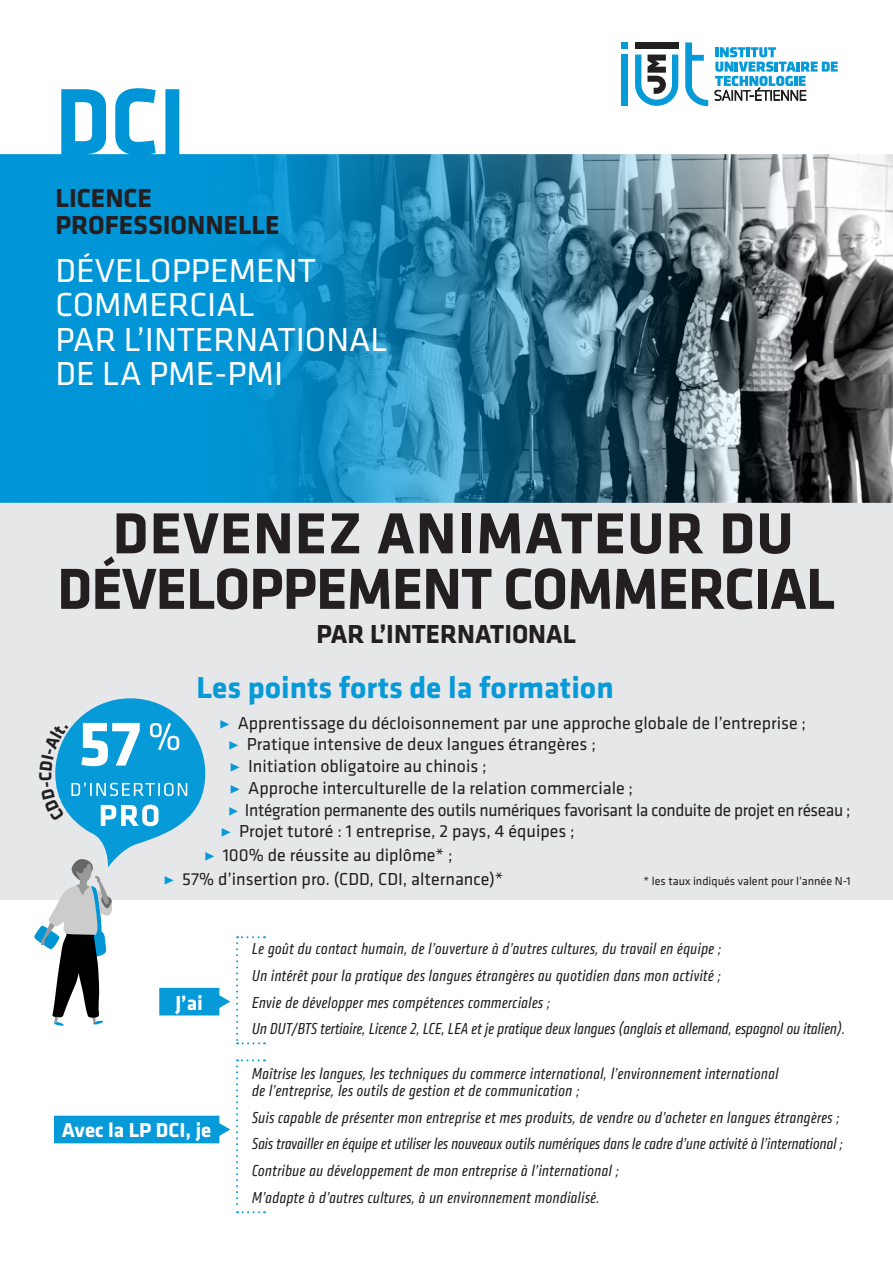
<style>
.page{position:relative;width:893px;height:1263px;background:#fff}
.page>*{position:absolute;margin:0;border:0;box-sizing:border-box;transform-origin:0 0}
.TITRE_BLANC{font:700 60px/55.5px "Klavika";letter-spacing:-.01em;color:#231f20;text-align:center}
.t1{font:34.5px/34.5px "Klavika";color:#fff}
.TITRE_BLANC-2{font:700 31.5px "Klavika";color:#069ad9}
.LISTE_blanc{font:700 27px/27px "Klavika";color:#231f20}
.TITRE_BLANC-3{font:700 21px "Klavika";color:#fff}
.LISTE_blanc-2{font:18px "Klavika";color:#231f20}
.LISTE_blanc-3{font:18px "Klavika";letter-spacing:-.02em;color:#231f20;scale:.96 1}
.t2{font:italic 16.5px/16.5px "Klavika Condensed";letter-spacing:.03em;color:#231f20}
.t3{font:italic 16.5px "Klavika Condensed";letter-spacing:.01em;color:#231f20}
.LISTE_blanc-4{font:12px "Klavika";color:#231f20}
.s1{font-family:"Minion Pro";font-weight:700;color:#069ad9}
</style>
<div class="page">
<img style="left:0;top:88px;width:893px;height:415px">
<div style="left:0;top:503px;width:893px;height:396px;background:#e6e7e9"></div>
<div style="left:54px;top:1116px;width:176px;height:27px;background:#069ad9"></div>
<svg style="left:621px;top:43px;width:6px;height:6px"></svg>
<div style="left:635px;top:43px;width:43px;height:6px;background:#231f20"></div>
<svg style="left:635px;top:55px;width:43px;height:51px"></svg>
<div style="left:621px;top:55px;width:6px;height:51px;background:#069ad9"></div>
<svg style="left:685px;top:43px;width:23px;height:63px"></svg>
<svg style="left:715px;top:47px;width:123px;height:54px"></svg>
<svg style="left:236px;top:936px;width:29px;height:108px"></svg>
<svg style="left:236px;top:1059px;width:29px;height:154px"></svg>
<svg style="left:34px;top:698px;width:196px;height:328px"></svg>
<p class="LISTE_blanc" style="left:56px;top:184px;width:225px">LICENCE<br>PROFESSIONNELLE</p>
<p class="t1" style="left:56px;top:252px;width:334px">DÉVELOPPEMENT<br>COMMERCIAL<br>PAR L’INTERNATIONAL<br>DE LA PME-PMI</p>
<p class="TITRE_BLANC" style="left:57px;top:503px;width:779px">DEVENEZ ANIMATEUR DU<br>DÉVELOPPEMENT COMMERCIAL</p>
<p class="LISTE_blanc" style="left:317px;top:620px;width:261px">PAR L’INTERNATIONAL</p>
<p class="TITRE_BLANC-2" style="left:196px;top:665px;width:419px">Les points forts de la formation</p>
<p class="LISTE_blanc-2" style="left:219px;top:711px;width:589px"><span class="s1">▶</span> Apprentissage du décloisonnement par une approche globale de l’entreprise ;</p>
<p class="LISTE_blanc-2" style="left:228px;top:733px;width:369px"><span class="s1">▶</span> Pratique intensive de deux langues étrangères ;</p>
<p class="LISTE_blanc-2" style="left:230px;top:754px;width:259px"><span class="s1">▶</span> Initiation obligatoire au chinois ;</p>
<p class="LISTE_blanc-2" style="left:230px;top:776px;width:405px"><span class="s1">▶</span> Approche interculturelle de la relation commerciale ;</p>
<p class="LISTE_blanc-3" style="left:228px;top:798px;width:650px"><span class="s1">▶</span> Intégration permanente des outils numériques favorisant la conduite de projet en réseau ;</p>
<p class="LISTE_blanc-2" style="left:220px;top:820px;width:356px"><span class="s1">▶</span> Projet tutoré : 1 entreprise, 2 pays, 4 équipes ;</p>
<p class="LISTE_blanc-2" style="left:204px;top:844px;width:250px"><span class="s1">▶</span> 100% de réussite au diplôme* ;</p>
<p class="LISTE_blanc-2" style="left:164px;top:868px;width:341px"><span class="s1">▶</span> 57% d’insertion pro. (CDD, CDI, alternance)*</p>
<p class="LISTE_blanc-4" style="left:643px;top:874px;width:209px">* les taux indiqués valent pour l’année N-1</p>
<p class="TITRE_BLANC-3" style="left:176px;top:987px;width:29px">J’ai</p>
<p class="TITRE_BLANC-3" style="left:62px;top:1115px;width:151px">Avec la LP DCI, je</p>
<p class="t2" style="left:252px;top:940px;width:471px">Le goût du contact humain, de l’ouverture à d’autres cultures, du travail en équipe ;</p>
<p class="t2" style="left:252px;top:967px;width:470px">Un intérêt pour la pratique des langues étrangères au quotidien dans mon activité ;</p>
<p class="t2" style="left:252px;top:994px;width:300px">Envie de développer mes compétences commerciales ;</p>
<p class="t3" style="left:252px;top:1019px;width:595px">Un DUT/BTS tertiaire, Licence 2, LCE, LEA et je pratique deux langues (anglais et allemand, espagnol ou italien).</p>
<p class="t2" style="left:252px;top:1066px;width:528px">Maîtrise les langues, les techniques du commerce international, l’environnement international de l’entreprise, les outils de gestion et de communication ;</p>
<p class="t2" style="left:252px;top:1109px;width:589px">Suis capable de présenter mon entreprise et mes produits, de vendre ou d’acheter en langues étrangères ;</p>
<p class="t3" style="left:252px;top:1134px;width:593px">Sais travailler en équipe et utiliser les nouveaux outils numériques dans le cadre d’une activité à l’international ;</p>
<p class="t2" style="left:252px;top:1163px;width:369px">Contribue au développement de mon entreprise à l’international ;</p>
<p class="t2" style="left:252px;top:1189px;width:349px">M’adapte à d’autres cultures, à un environnement mondialisé.</p>
</div>
